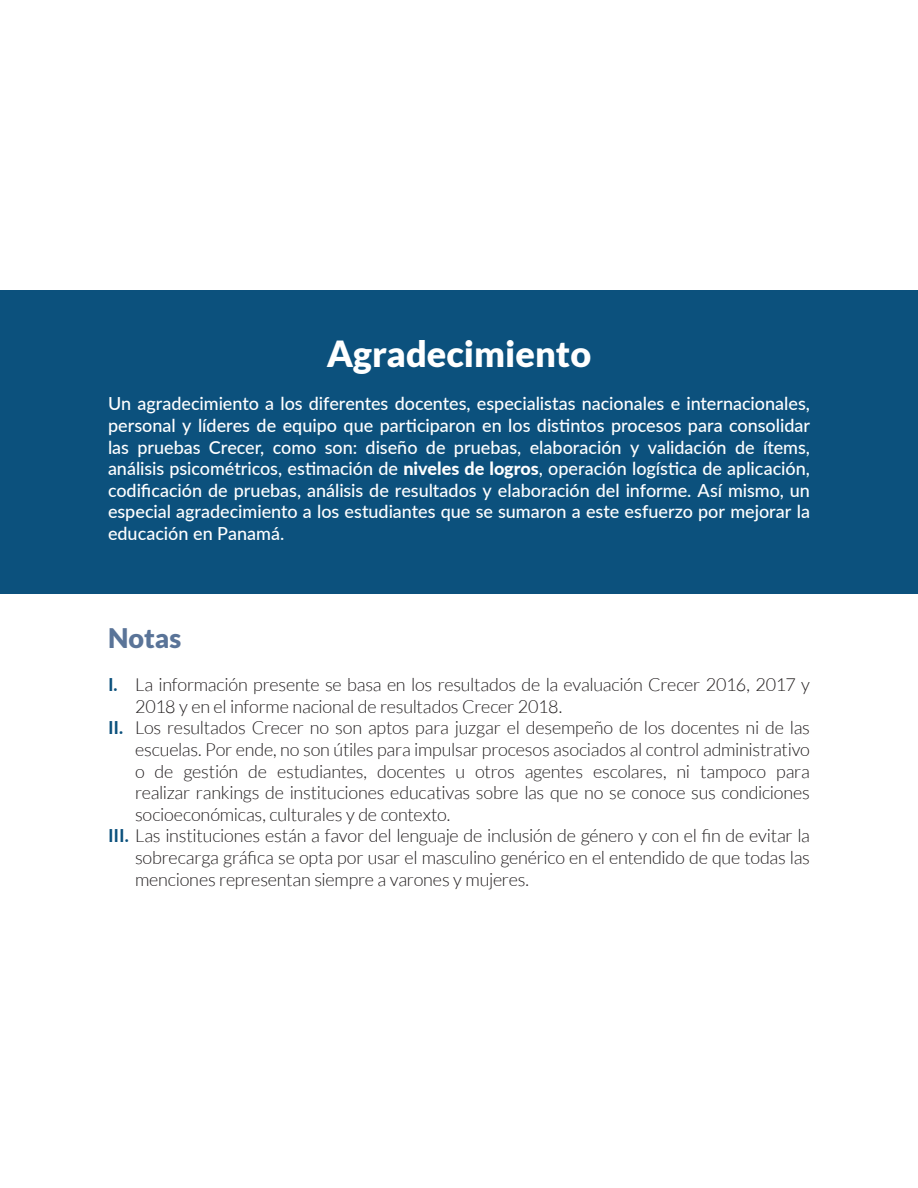
<style>
.page{position:relative;width:918px;height:1188px;background:#fff}
.page>*{position:absolute;margin:0;border:0;box-sizing:border-box;transform-origin:0 0}
.Áreas{font:900 36px "Lato";color:#fff}
.Materias{font:900 27px "Lato";color:#5a7498}
.t1{font:300 18px/21.6px "Lato";letter-spacing:-.015em;color:#231f20;text-align:justify}
.Cuerpos_de_texto_1_c{font:500 18px/21.6px "Lato";color:#fff;text-align:justify}
.s1{font-weight:800}
.s2{font-weight:700;color:#0c517d}
</style>
<div class="page">
<div style="left:0;top:291px;width:918px;height:303px;background:#0c517d"></div>
<p class="Áreas" style="left:327px;top:333px;width:266px">Agradecimiento</p>
<p class="Cuerpos_de_texto_1_c" style="left:108px;top:392px;width:704px">Un agradecimiento a los diferentes docentes, especialistas nacionales e internacionales, personal y líderes de equipo que participaron en los distintos procesos para consolidar las pruebas Crecer, como son: diseño de pruebas, elaboración y validación de ítems, análisis psicométricos, estimación de <span class="s1">niveles de logros</span>, operación logística de aplicación, codificación de pruebas, análisis de resultados y elaboración del informe. Así mismo, un especial agradecimiento a los estudiantes que se sumaron a este esfuerzo por mejorar la educación en Panamá.</p>
<p class="Materias" style="left:108px;top:622px;width:75px">Notas</p>
<p class="t1" style="left:135px;top:674px;width:677px;text-indent:-27px"><span class="s2">I.</span> La información presente se basa en los resultados de la evaluación Crecer 2016, 2017 y<br>2018 y en el informe nacional de resultados Crecer 2018.</p>
<p class="t1" style="left:135px;top:717px;width:677px;text-indent:-27px"><span class="s2">II.</span> Los resultados Crecer no son aptos para juzgar el desempeño de los docentes ni de las escuelas. Por ende, no son útiles para impulsar procesos asociados al control administrativo o de gestión de estudiantes, docentes u otros agentes escolares, ni tampoco para realizar rankings de instituciones educativas sobre las que no se conoce sus condiciones socioeconómicas, culturales y de contexto.</p>
<p class="t1" style="left:135px;top:825px;width:676px;text-indent:-27px"><span class="s2">III.</span> Las instituciones están a favor del lenguaje de inclusión de género y con el fin de evitar la sobrecarga gráfica se opta por usar el masculino genérico en el entendido de que todas las menciones representan siempre a varones y mujeres.</p>
</div>
